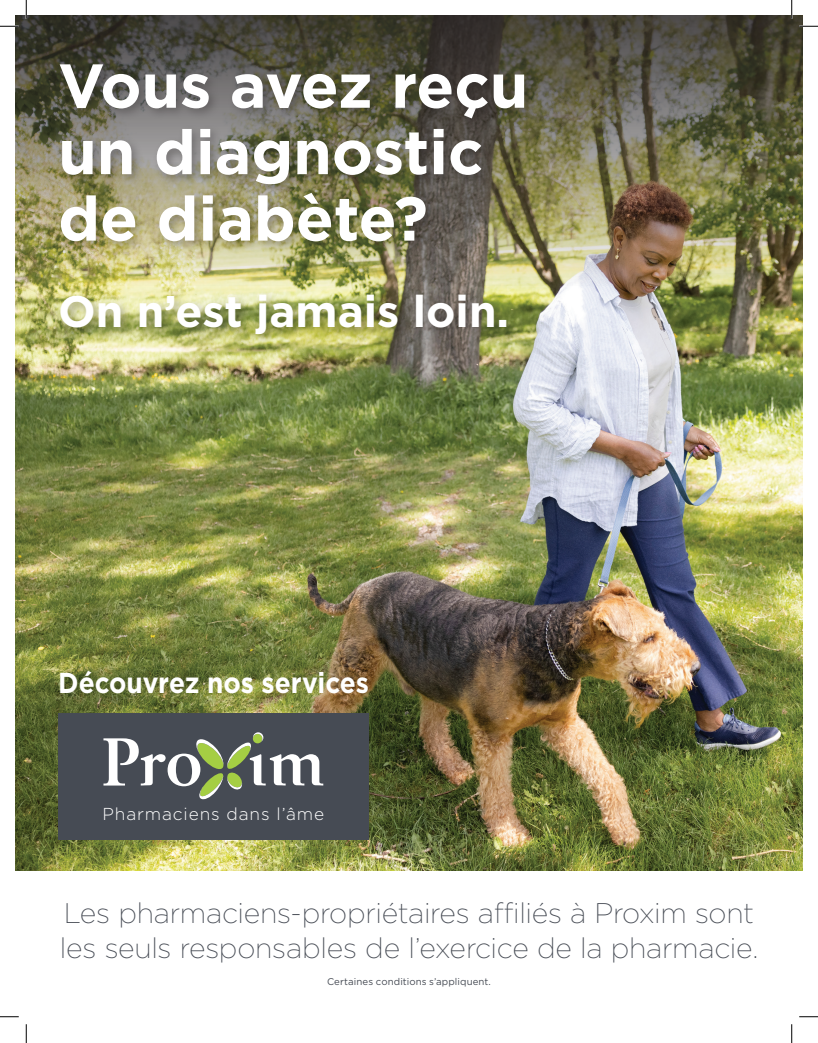
<style>
.page{position:relative;width:818px;height:1043px;background:#fff}
.page>*{position:absolute;margin:0;border:0;box-sizing:border-box;transform-origin:0 0}
.t1{font:700 62px/66.4px "Gotham";color:#fff}
.t2{font:700 44.25px "Gotham";color:#fff}
.t3{font:700 28.75px "Gotham";letter-spacing:-.005em;color:#fff;scale:.91 1}
.t4{font:200 28.38px/34.4px "Gotham";letter-spacing:-.01em;color:#464b54}
.t5{font:300 17.25px "Gotham";letter-spacing:.05em;color:#fff}
.t6{font:9.62px "Gotham";letter-spacing:.005em;color:#464b54}
</style>
<div class="page">
<img style="left:15px;top:285px;width:787px;height:586px">
<div style="left:58px;top:713px;width:310px;height:126px;background:#464b54"></div>
<svg style="left:103px;top:732px;width:220px;height:68px"></svg>
<img style="left:15px;top:15px;width:787px;height:270px">
<div style="left:56px;top:60px;width:481px;height:287px;background:#231f20;opacity:.35"></div>
<svg style="left:0;top:25px;width:19px;height:2px"></svg>
<svg style="left:799px;top:25px;width:19px;height:2px"></svg>
<svg style="left:0;top:1016px;width:19px;height:1px"></svg>
<svg style="left:799px;top:1016px;width:19px;height:1px"></svg>
<svg style="left:25px;top:0;width:2px;height:19px"></svg>
<svg style="left:25px;top:1024px;width:2px;height:18px"></svg>
<svg style="left:790px;top:0;width:2px;height:19px"></svg>
<svg style="left:791px;top:1024px;width:1px;height:18px"></svg>
<h1 class="t1" style="left:58px;top:52px;width:471px">Vous avez reçu un diagnostic de diabète?</h1>
<h2 class="t2" style="left:58px;top:282px;width:452px">On n’est jamais loin.</h2>
<p class="t3" style="left:58px;top:663px;width:343px">Découvrez nos services</p>
<p class="t5" style="left:102px;top:803px;width:223px">Pharmaciens dans l’âme</p>
<p class="t4" style="left:60px;top:895px;width:699px">Les pharmaciens-propriétaires affiliés à Proxim sont les seuls responsables de l’exercice de la pharmacie.</p>
<p class="t6" style="left:327px;top:975px;width:165px">Certaines conditions s’appliquent.</p>
</div>
